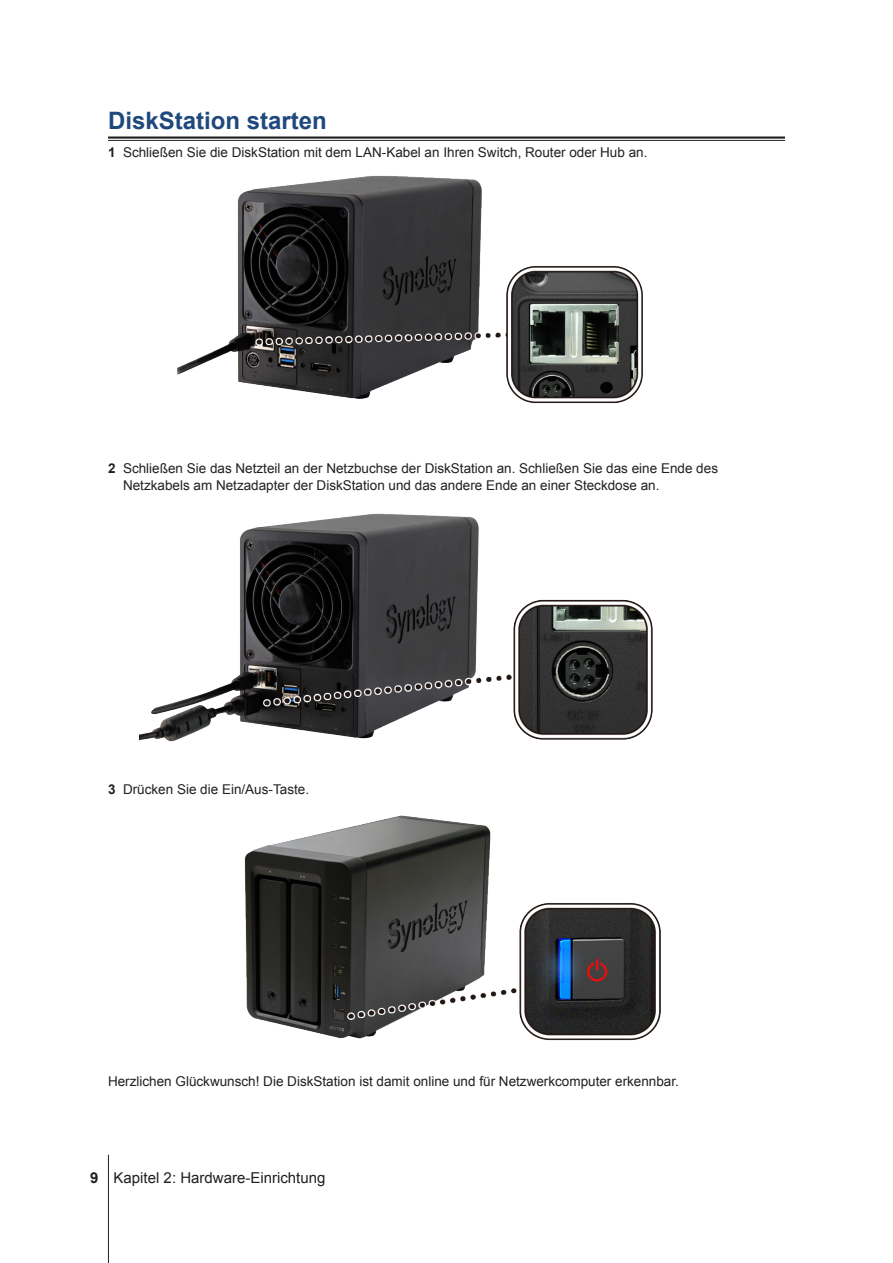
<style>
.page{position:relative;width:893px;height:1263px;background:#fff}
.page>*{position:absolute;margin:0;border:0;box-sizing:border-box;transform-origin:0 0}
.H2-underline{font:700 24px "Arial";color:#1f497d}
.t1{font:15px "Arial";color:#231f20}
.Body-sidebar{font:13.5px/16.5px "Arial";color:#231f20}
.s1{font-weight:700}
</style>
<div class="page">
<hr style="left:108px;top:1155px;width:1px;height:108px;background:#231f20">
<hr style="left:108px;top:136px;width:677px;height:3px;background:#231f20">
<hr style="left:108px;top:140px;width:677px;height:1px;background:#231f20">
<img style="left:177px;top:175px;width:466px;height:229px">
<img style="left:139px;top:513px;width:514px;height:229px">
<img style="left:244px;top:815px;width:417px;height:226px">
<p class="H2-underline" style="left:108px;top:104px;width:220px">DiskStation starten</p>
<p class="Body-sidebar" style="left:108px;top:145px;width:541px"><span class="s1">1</span> Schließen Sie die DiskStation mit dem LAN-Kabel an Ihren Switch, Router oder Hub an.</p>
<p class="Body-sidebar" style="left:123px;top:461px;width:597px;text-indent:-15px"><span class="s1">2</span> Schließen Sie das Netzteil an der Netzbuchse der DiskStation an. Schließen Sie das eine Ende des<br>Netzkabels am Netzadapter der DiskStation und das andere Ende an einer Steckdose an.</p>
<p class="Body-sidebar" style="left:108px;top:781px;width:203px"><span class="s1">3</span> Drücken Sie die Ein/Aus-Taste.</p>
<p class="Body-sidebar" style="left:108px;top:1073px;width:573px">Herzlichen Glückwunsch! Die DiskStation ist damit online und für Netzwerkcomputer erkennbar.</p>
<p class="t1" style="left:90px;top:1168px;width:237px"><span class="s1">9</span> Kapitel 2: Hardware-Einrichtung</p>
</div>
